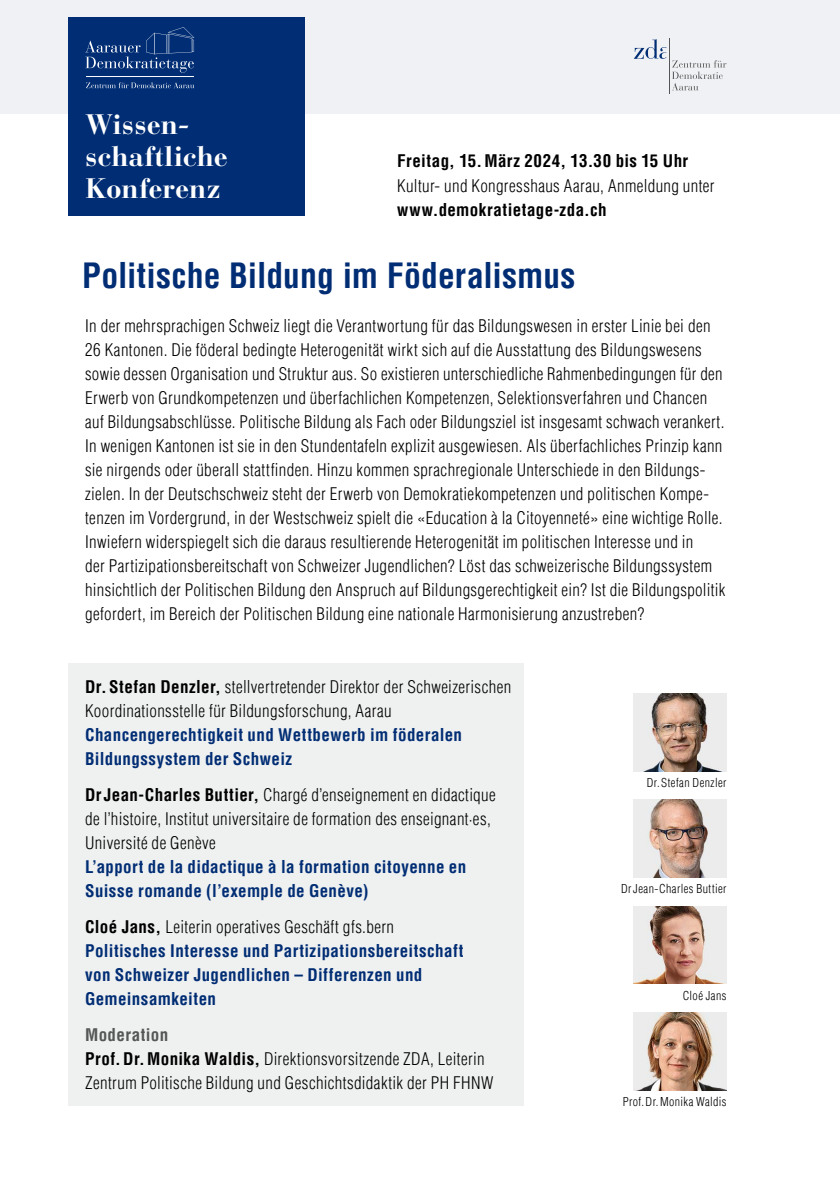
<style>
.page{position:relative;width:840px;height:1191px;background:#fff}
.page>*{position:absolute;margin:0;border:0;box-sizing:border-box;transform-origin:0 0}
.t1{font:700 condensed 34px "Helvetica LT Pro";letter-spacing:.005em;color:#002d74}
.t2{font:700 28px/32px "Bauer Bodoni";color:#fff}
.t3{font:300 condensed 17px/24px "Helvetica LT Pro";letter-spacing:.025em;color:#000}
.t4{font:700 condensed 17px/24px "Helvetica LT Pro";letter-spacing:.025em;color:#002d74}
.t5{font:700 condensed 17px/24px "Helvetica LT Pro";letter-spacing:.025em;color:#000}
.t6{font:300 condensed 12px "Helvetica LT Pro";letter-spacing:.035em;color:#000}
.s1{font-weight:300}
.s2{font-weight:700}
.s3{font-weight:700;color:#002d74}
.s4{color:#000}
.s5{font-weight:300;color:#000}
.s6{font-weight:700;color:#555756}
</style>
<div class="page">
<div style="left:68px;top:663px;width:455px;height:443px;background:#eff0f0"></div>
<div style="left:0;top:0;width:839px;height:113px;background:#eff1f4"></div>
<div style="left:68px;top:17px;width:236px;height:198px;background:#002d74"></div>
<svg style="left:86px;top:82px;width:108px;height:6px"></svg>
<hr style="left:86px;top:76px;width:108px;height:1px;background:#fff">
<svg style="left:85px;top:27px;width:109px;height:46px"></svg>
<svg style="left:634px;top:39px;width:92px;height:51px"></svg>
<hr style="left:668px;top:38px;width:1px;height:56px;background:#555756">
<img style="left:633px;top:1012px;width:93px;height:78px">
<img style="left:633px;top:693px;width:93px;height:78px">
<img style="left:633px;top:906px;width:93px;height:78px">
<img style="left:633px;top:800px;width:93px;height:77px">
<p class="t2" style="left:85px;top:108px;width:144px">Wissen&shy;schaftliche<br>Konferenz</p>
<p class="t5" style="left:397px;top:149px;width:319px">Freitag, 15.März 2024, 13.30 bis 15 Uhr<br><span class="s1">Kultur- und Kongresshaus Aarau, Anmeldung unter </span>www.demokratietage-zda.ch</p>
<p class="t1" style="left:82px;top:252px;width:494px">Politische Bildung im Föderalismus</p>
<p class="t3" style="left:85px;top:314px;width:641px">In der mehrsprachigen Schweiz liegt die Verantwortung für das Bildungswesen in erster Linie bei den 26 Kantonen. Die föderal bedingte Heterogenität wirkt sich auf die Ausstattung des Bildungswesens sowie dessen Organisation und Struktur aus. So existieren unterschiedliche Rahmenbedingungen für den Erwerb von Grundkompetenzen und überfachlichen Kompetenzen, Selektionsverfahren und Chancen auf Bildungsabschlüsse. Politische Bildung als Fach oder Bildungsziel ist insgesamt schwach verankert.<br>In wenigen Kantonen ist sie in den Stundentafeln explizit ausgewiesen. Als überfachliches Prinzip kann sie nirgends oder überall stattfinden. Hinzu kommen sprachregionale Unterschiede in den Bildungs&shy;zielen. In der Deutschschweiz steht der Erwerb von Demokratiekompetenzen und politischen Kompe&shy;tenzen im Vordergrund, in der Westschweiz spielt die «Education à la Citoyenneté» eine wichtige Rolle.<br>Inwiefern widerspiegelt sich die daraus resultierende Heterogenität im politischen Interesse und in<br>der Partizipationsbereitschaft von Schweizer Jugendlichen? Löst das schweizerische Bildungssystem hinsichtlich der Politischen Bildung den Anspruch auf Bildungsgerechtigkeit ein? Ist die Bildungspolitik gefordert, im Bereich der Politischen Bildung eine nationale Harmonisierung anzustreben?</p>
<p class="t3" style="left:85px;top:674px;width:427px"><span class="s2">Dr.Stefan Denzler,</span> stellvertretender Direktor der Schweizerischen Koordinationsstelle für Bildungsforschung, Aarau <span class="s3">Chancengerechtigkeit und Wettbewerb im föderalen Bildungssystem der Schweiz</span></p>
<p class="t3" style="left:85px;top:782px;width:412px"><span class="s2">Dr Jean-Charles Buttier,</span> Chargé d’enseignement en didactique de l’histoire, Institut universitaire de formation des enseignant·es, Université de Genève<br><span class="s3">L’apport de la didactique à la formation citoyenne en Suisse romande (l’exemple de Genève)</span></p>
<p class="t4" style="left:85px;top:914px;width:379px"><span class="s4">Cloé Jans,</span> <span class="s5">Leiterin operatives Geschäft gfs.bern </span>Politisches Interesse und Partizipationsbereitschaft von Schweizer Jugendlichen – Differenzen und Gemeinsamkeiten</p>
<p class="t3" style="left:85px;top:1022px;width:409px"><span class="s6">Moderation<br></span><span class="s2">Prof.Dr.Monika Waldis,</span> Direktionsvorsitzende ZDA, Leiterin<br>Zentrum Politische Bildung und Geschichtsdidaktik der PH FHNW</p>
<p class="t6" style="left:646px;top:775px;width:81px">Dr.Stefan Denzler</p>
<p class="t6" style="left:621px;top:881px;width:107px">DrJean-Charles Buttier</p>
<p class="t6" style="left:682px;top:987px;width:45px">Cloé Jans</p>
<p class="t6" style="left:622px;top:1094px;width:105px">Prof.Dr.Monika Waldis</p>
</div>
